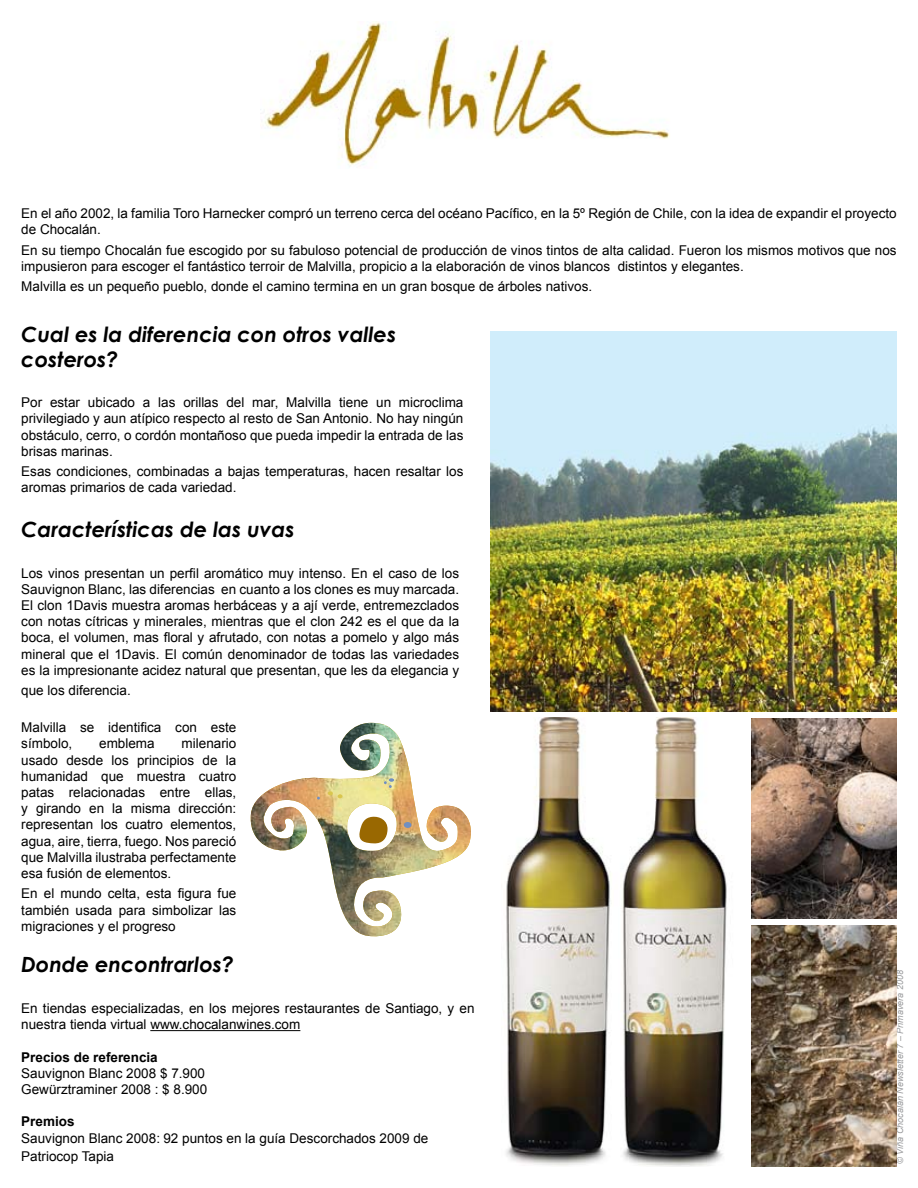
<style>
.page{position:relative;width:918px;height:1188px;background:#fff}
.page>*{position:absolute;margin:0;border:0;box-sizing:border-box;transform-origin:0 0}
.t1{font:italic 700 21px/25.2px "Century Gothic";color:#000}
.t2{font:13.5px/16.2px "Arial";color:#000}
.t3{font:700 13.5px "Arial";color:#000}
.t4{font:italic 9px "Arial";color:#9c9d9f}
</style>
<div class="page">
<hr style="left:150px;top:1030px;width:150px;height:1px;background:#000">
<img style="left:490px;top:332px;width:407px;height:379px">
<img style="left:506px;top:717px;width:221px;height:450px">
<img style="left:250px;top:723px;width:221px;height:214px">
<svg style="left:358px;top:816px;width:30px;height:28px"></svg>
<div style="left:404px;top:822px;width:7px;height:6px;background:#708fc2;border-radius:50%"></div>
<svg style="left:384px;top:778px;width:10px;height:10px"></svg>
<svg style="left:328px;top:791px;width:15px;height:7px"></svg>
<img style="left:751px;top:719px;width:146px;height:199px">
<img style="left:751px;top:926px;width:146px;height:241px">
<img style="left:260px;top:21px;width:410px;height:145px">
<p class="t2" style="left:21px;top:205px;width:877px">En el año 2002, la familia Toro Harnecker compró un terreno cerca del océano Pacífico, en la 5º Región de Chile, con la idea de expandir el proyecto de Chocalán.</p>
<p class="t2" style="left:21px;top:242px;width:877px">En su tiempo Chocalán fue escogido por su fabuloso potencial de producción de vinos tintos de alta calidad. Fueron los mismos motivos que nos impusieron para escoger el fantástico terroir de Malvilla, propicio a la elaboración de vinos blancos distintos y elegantes.</p>
<p class="t2" style="left:21px;top:279px;width:573px">Malvilla es un pequeño pueblo, donde el camino termina en un gran bosque de árboles nativos.</p>
<h1 class="t1" style="left:21px;top:321px;width:377px">Cual es la diferencia con otros valles costeros?</h1>
<p class="t2" style="left:21px;top:394px;width:444px;text-align:justify">Por estar ubicado a las orillas del mar, Malvilla tiene un microclima privilegiado y aun atípico respecto al resto de San Antonio. No hay ningún obstáculo, cerro, o cordón montañoso que pueda impedir la entrada de las brisas marinas.</p>
<p class="t2" style="left:21px;top:464px;width:444px">Esas condiciones, combinadas a bajas temperaturas, hacen resaltar los aromas primarios de cada variedad.</p>
<h1 class="t1" style="left:21px;top:516px;width:275px">Características de las uvas</h1>
<p class="t2" style="left:21px;top:565px;width:439px;text-align:justify">Los vinos presentan un perfil aromático muy intenso. En el caso de los Sauvignon Blanc, las diferencias en cuanto a los clones es muy marcada.<br>El clon 1Davis muestra aromas herbáceas y a ají verde, entremezclados con notas cítricas y minerales, mientras que el clon 242 es el que da la boca, el volumen, mas floral y afrutado, con notas a pomelo y algo más mineral que el 1Davis. El común denominador de todas las variedades es la impresionante acidez natural que presentan, que les da elegancia y</p>
<p class="t2" style="left:21px;top:682px;width:111px">que los diferencia.</p>
<p class="t2" style="left:21px;top:720px;width:217px">Malvilla se identifica con este símbolo,</p>
<p class="t2" style="left:21px;top:736px;width:217px;text-align:justify;text-indent:160px">milenario usado desde los principios de la humanidad que muestra cuatro patas relacionadas entre ellas, y girando en la misma dirección: representan los cuatro elementos, agua, aire, tierra, fuego. Nos pareció que Malvilla ilustraba perfectamente esa fusión de elementos.</p>
<p class="t2" style="left:21px;top:886px;width:217px;text-align:justify">En el mundo celta, esta figura fue también usada para simbolizar las migraciones y el progreso</p>
<p class="t2" style="left:99px;top:736px;width:57px">emblema</p>
<h1 class="t1" style="left:21px;top:950px;width:214px">Donde encontrarlos?</h1>
<p class="t2" style="left:21px;top:1000px;width:455px">En tiendas especializadas, en los mejores restaurantes de Santiago, y en nuestra tienda virtual www.chocalanwines.com</p>
<p class="t3" style="left:21px;top:1048px;width:138px">Precios de referencia</p>
<p class="t2" style="left:21px;top:1065px;width:188px">Sauvignon Blanc 2008 $ 7.900<br>Gewürztraminer 2008 : $ 8.900</p>
<p class="t3" style="left:21px;top:1113px;width:55px">Premios</p>
<p class="t2" style="left:21px;top:1129px;width:409px;line-height:18px">Sauvignon Blanc 2008: 92 puntos en la guía Descorchados 2009 de<br>Patriocop Tapia</p>
<p class="t4" style="left:894px;top:1164px;width:195px;rotate:-90deg">© Viña Chocalán Newsletter 7 – Primavera 2008</p>
</div>
